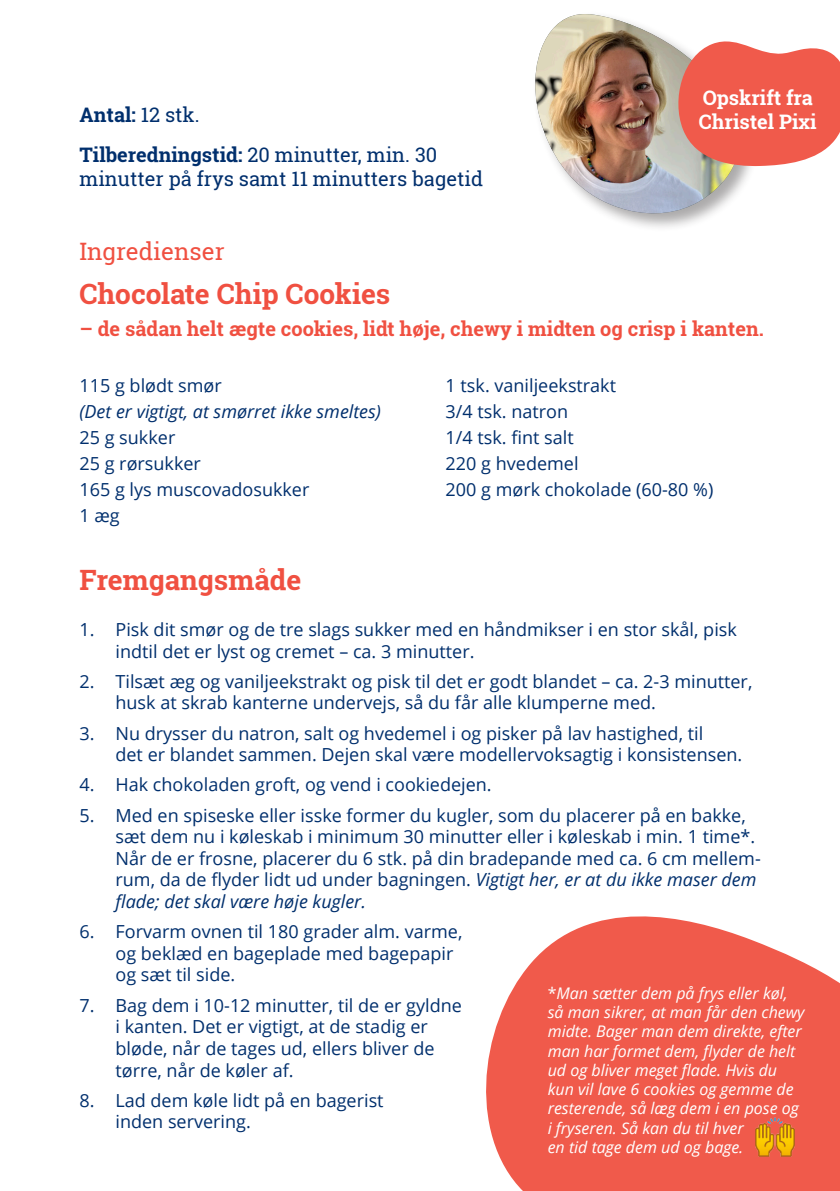
<style>
.page{position:relative;width:840px;height:1191px;background:#fff}
.page>*{position:absolute;margin:0;border:0;box-sizing:border-box;transform-origin:0 0}
.t1{font:700 28px "Roboto Slab";color:#f05041}
.Pa1{font:24px "Roboto Slab";color:#f05041}
.Pa1-2{font:20px/24px "Roboto Slab";color:#002f6d}
.t2{font:700 20px "Roboto Slab";color:#f05041}
.t3{font:700 20px/24px "Roboto Slab";color:#fff}
.Pa1-3{font:700 20px "Roboto Slab";color:#002f6d}
.t4{font:18px/21.6px "Open Sans";color:#002f6d}
.t5{font:italic 18px/26px "Open Sans";color:#002f6d}
.Default{font:italic 16px/19.2px "Open Sans";color:#fff}
.s1{font-weight:400}
.s2{font-weight:700}
.s3{font-style:normal}
.s4{font-style:italic}
</style>
<div class="page">
<div style="left:532px;top:11px;width:225px;height:221px;background:#231f20;opacity:.38"></div>
<img style="left:532px;top:14px;width:212px;height:203px">
<svg style="left:673px;top:39px;width:166px;height:128px"></svg>
<svg style="left:486px;top:916px;width:353px;height:275px;fill:#f05a4b"></svg>
<img style="left:755px;top:1117px;width:39px;height:40px">
<p class="Pa1-3" style="left:79px;top:101px;width:121px">Antal: <span class="s1">12 stk.</span></p>
<p class="Pa1-2" style="left:79px;top:142px;width:405px"><span class="s2">Tilberedningstid:</span> 20 minutter, min. 30 minutter på frys samt 11 minutters bagetid</p>
<p class="Pa1" style="left:79px;top:235px;width:147px">Ingredienser</p>
<p class="t3" style="left:698px;top:85px;width:119px">Opskrift fra<br>Christel Pixi</p>
<p class="t1" style="left:79px;top:275px;width:312px">Chocolate Chip Cookies</p>
<p class="t2" style="left:79px;top:315px;width:685px">– de sådan helt ægte cookies, lidt høje, chewy i midten og crisp i kanten.</p>
<p class="t5" style="left:79px;top:372px;width:303px"><span class="s3">115 g blødt smør<br></span>(Det er vigtigt, at smørret ikke smeltes)</p>
<p class="t4" style="left:79px;top:426px;width:97px">25 g sukker</p>
<p class="t4" style="left:79px;top:452px;width:123px">25 g rørsukker</p>
<p class="t4" style="left:79px;top:478px;width:231px">165 g lys muscovadosukker</p>
<p class="t4" style="left:79px;top:504px;width:42px">1 æg</p>
<p class="t4" style="left:445px;top:374px;width:172px">1 tsk. vaniljeekstrakt</p>
<p class="t4" style="left:445px;top:400px;width:124px">3/4 tsk. natron</p>
<p class="t4" style="left:445px;top:426px;width:129px">1/4 tsk. fint salt</p>
<p class="t4" style="left:445px;top:452px;width:134px">220 g hvedemel</p>
<p class="t4" style="left:445px;top:478px;width:269px">200 g mørk chokolade (60-80 %)</p>
<p class="t1" style="left:79px;top:561px;width:223px">Fremgangsmåde</p>
<p class="t4" style="left:115px;top:618px;width:622px;text-indent:-36px">1. Pisk dit smør og de tre slags sukker med en håndmikser i en stor skål, pisk indtil det er lyst og cremet – ca. 3 minutter.</p>
<p class="t4" style="left:115px;top:670px;width:638px;text-indent:-36px">2. Tilsæt æg og vaniljeekstrakt og pisk til det er godt blandet – ca. 2-3 minutter, husk at skrab kanterne undervejs, så du får alle klumperne med.</p>
<p class="t4" style="left:115px;top:722px;width:628px;text-indent:-36px">3. Nu drysser du natron, salt og hvedemel i og pisker på lav hastighed, til<br>det er blandet sammen. Dejen skal være modellervoksagtig i konsistensen.</p>
<p class="t4" style="left:79px;top:773px;width:413px">4. Hak chokoladen groft, og vend i cookiedejen.</p>
<p class="t4" style="left:115px;top:804px;width:646px;text-indent:-36px">5. Med en spiseske eller isske former du kugler, som du placerer på en bakke, sæt dem nu i køleskab i minimum 30 minutter eller i køleskab i min. 1 time*.<br>Når de er frosne, placerer du 6 stk. på din bradepande med ca. 6 cm mellem&shy;rum, da de flyder lidt ud under bagningen. <span class="s4">Vigtigt her, er at du ikke maser dem flade; det skal være høje kugler.</span></p>
<p class="t4" style="left:115px;top:920px;width:348px;text-indent:-36px">6. Forvarm ovnen til 180 grader alm. varme, og beklæd en bageplade med bagepapir og sæt til side.</p>
<p class="t4" style="left:115px;top:994px;width:348px;text-indent:-36px">7. Bag dem i 10-12 minutter, til de er gyldne i kanten. Det er vigtigt, at de stadig er bløde, når de tages ud, ellers bliver de tørre, når de køler af.</p>
<p class="t4" style="left:115px;top:1089px;width:269px;text-indent:-36px">8. Lad dem køle lidt på en bagerist inden servering.</p>
<p class="Default" style="left:547px;top:983px;width:258px"><span class="s3">*</span>Man sætter dem på frys eller køl, så man sikrer, at man får den chewy midte. Bager man dem direkte, efter man har formet dem, flyder de helt ud og bliver meget flade. Hvis du kun vil lave 6 cookies og gemme de resterende, så læg dem i en pose og i fryseren. Så kan du til hver<br>en tid tage dem ud og bage.</p>
</div>
